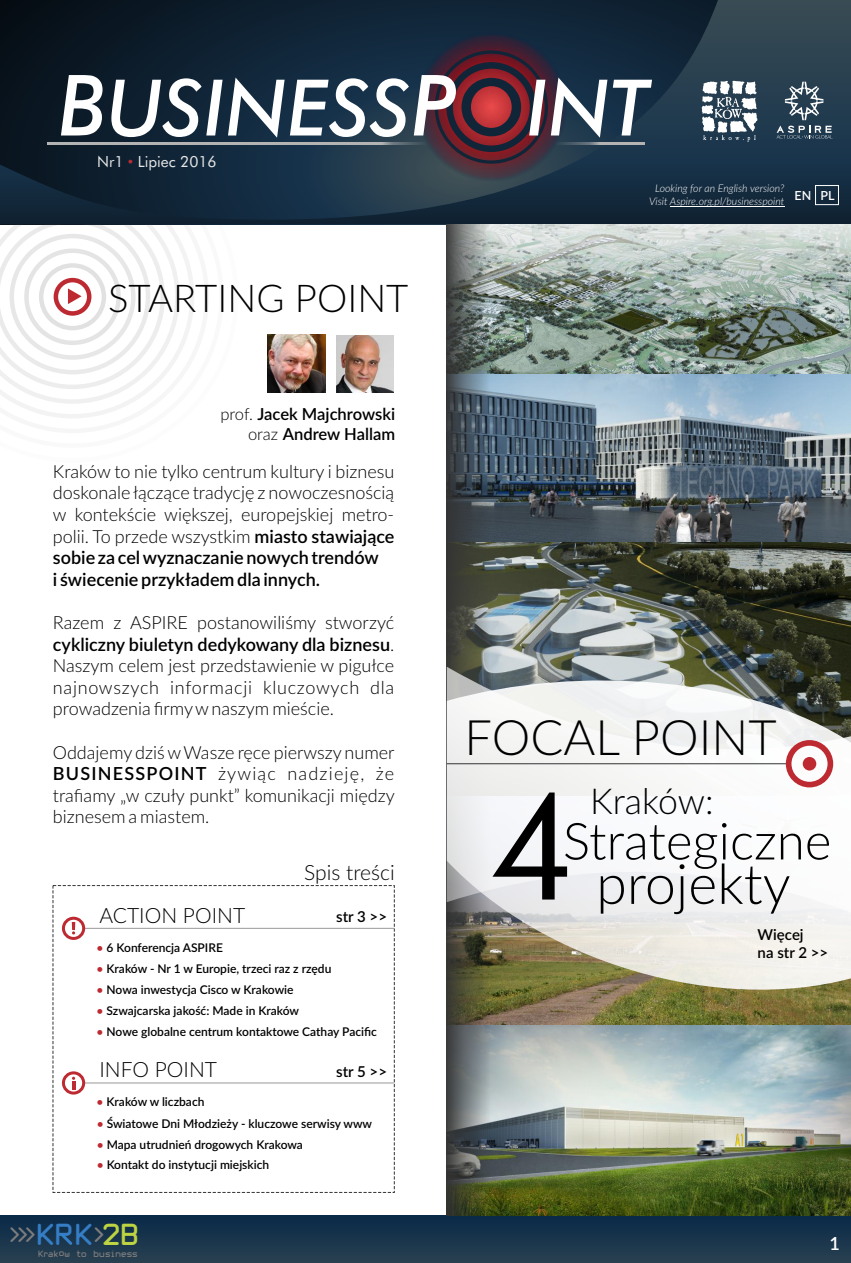
<style>
.page{position:relative;width:851px;height:1263px;background:#fff}
.page>*{position:absolute;margin:0;border:0;box-sizing:border-box;transform-origin:0 0}
.t1{font:148.2px "Futura BT";color:#000}
.t2{font:italic 500 78px "Futura BT";color:#fff}
.t3{font:500 78px "Futura BT";color:#102537}
.t4{font:300 55.5px "Lato";color:#000}
.t5{font:300 51px "Lato";color:#000}
.t6{font:300 48.75px "Lato";color:#000}
.t7{font:300 38.25px "Lato";color:#000}
.t8{font:300 35.7px "Lato";letter-spacing:-.005em;color:#000}
.t9{font:31.95px "White Rabbit";color:#357dc5}
.t10{font:22.05px "White Rabbit";color:#7d7d7d}
.t11{font:300 21px "Lato";color:#000}
.t12{font:300 18px/21.6px "Lato";color:#000;text-align:justify}
.t13{font:600 18px "Lato";color:#fff}
.t14{font:600 16.5px/19.8px "Lato";color:#000;text-align:right}
.t15{font:15.3px "Futura BT";color:#e6e6e6}
.t16{font:600 15px/18px "Lato";color:#000}
.t17{font:600 12.45px "Lato";color:#fff}
.t18{font:600 12px "Lato";color:#000}
.t19{font:italic 300 10.5px/12.6px "Lato";color:#fff;text-align:center}
.t20{font:9.75px "White Rabbit";letter-spacing:-.01em;color:#7d7d7d}
.s1{font-size:84.6px}
.s2{font-family:"Arial";color:#bd2a31}
.s3{font-weight:300}
.s4{font-weight:600}
.s5{color:#bd2a31}
.s6{color:#bdd342}
</style>
<div class="page">
<div style="left:0;top:1215px;width:850px;height:48px;background:linear-gradient(to bottom,#092948,#284050)"></div>
<svg style="left:0;top:0;width:850px;height:224px;background:#162b3c"></svg>
<svg style="left:784px;top:82px;width:39px;height:38px"></svg>
<svg style="left:776px;top:126px;width:56px;height:13px"></svg>
<svg style="left:701px;top:81px;width:56px;height:61px"></svg>
<img style="left:415px;top:31px;width:152px;height:152px;border-radius:50%">
<div style="left:434px;top:50px;width:114px;height:114px;border:3px solid #102537;border-radius:50%"></div>
<img style="left:47px;top:143px;width:597px;height:2px">
<div style="left:446px;top:62px;width:90px;height:90px;border:7px solid #102537;border-radius:50%"></div>
<svg style="left:0;top:224px;width:253px;height:194px"></svg>
<img style="left:267px;top:334px;width:58px;height:59px">
<img style="left:336px;top:335px;width:58px;height:58px">
<div style="left:54px;top:278px;width:37px;height:38px;border:4px solid #bd2a31;border-radius:50%"></div>
<svg style="left:68px;top:288px;width:14px;height:16px"></svg>
<img style="left:491px;top:1014px;width:359px;height:11px">
<img style="left:491px;top:373px;width:359px;height:170px">
<img style="left:491px;top:543px;width:359px;height:121px">
<img style="left:491px;top:224px;width:359px;height:149px">
<img style="left:491px;top:1025px;width:359px;height:190px">
<img style="left:446px;top:224px;width:45px;height:991px">
<svg style="left:446px;top:913px;width:404px;height:101px;background:#ada98f"></svg>
<svg style="left:446px;top:664px;width:404px;height:249px;fill:#f4f5f5"></svg>
<hr style="left:446px;top:763px;width:342px;height:1px;background:#333">
<div style="left:785px;top:740px;width:48px;height:47px;border:6px solid #bd2a31;border-radius:50%"></div>
<div style="left:802px;top:757px;width:14px;height:13px;background:#bd2a31;border-radius:50%"></div>
<hr style="left:84px;top:1083px;width:310px;height:1px;background:#999">
<hr style="left:84px;top:928px;width:310px;height:1px;background:#999">
<div style="left:62px;top:917px;width:23px;height:23px;border:3px solid #bd2a31;border-radius:50%"></div>
<div style="left:62px;top:1071px;width:23px;height:23px;border:3px solid #bd2a31;border-radius:50%"></div>
<svg style="left:72px;top:1077px;width:3px;height:12px"></svg>
<svg style="left:72px;top:922px;width:3px;height:12px"></svg>
<svg style="left:60px;top:1234px;width:12px;height:11px"></svg>
<div style="left:815px;top:185px;width:23px;height:20px;border:1px solid #fff"></div>
<hr style="left:670px;top:206px;width:114px;height:1px;background:#fff">
<h2 class="t2" style="left:58px;top:76px;width:593px"><span class="s1">B</span>USINESS<span class="s1">P</span> INT</h2>
<p class="t15" style="left:97px;top:156px;width:121px">Nr1 <span class="s2">•</span> Lipiec 2016</p>
<h2 class="t3" style="left:457px;top:76px;width:69px">O</h2>
<p class="t19" style="left:649px;top:183px;width:137px">Looking for an English version?<br>Visit Aspire.org.pl/businesspoint</p>
<p class="t17" style="left:794px;top:190px;width:42px">EN PL</p>
<h3 class="t7" style="left:108px;top:281px;width:302px">STARTING POINT</h3>
<p class="t14" style="left:220px;top:405px;width:176px"><span class="s3">prof.</span> Jacek Majchrowski <span class="s3">oraz</span> Andrew Hallam</p>
<p class="t12" style="left:53px;top:461px;width:343px;text-align:left">Kraków to nie tylko centrum kultury i biznesu doskonale łączące tradycję z nowoczesnością w kontekście większej, europejskiej metro&shy;polii. To przede wszystkim <span class="s4">miasto stawiające sobie za cel wyznaczanie nowych trendów<br>i świecenie przykładem dla innych.</span></p>
<p class="t12" style="left:53px;top:613px;width:343px">Razem z ASPIRE postanowiliśmy stworzyć <span class="s4">cykliczny biuletyn dedykowany dla biznesu</span>.<br>Naszym celem jest przedstawienie w pigułce najnowszych informacji kluczowych dla prowadzenia firmywnaszym mieście.</p>
<p class="t12" style="left:53px;top:742px;width:343px">Oddajemy dziś wWasze ręce pierwszy numer <span class="s4">BUSINESSPOINT</span> żywiąc nadzieję, że trafiamy „w czuły punkt” komunikacji między biznesem a miastem.</p>
<p class="t11" style="left:99px;top:906px;width:147px">ACTION POINT</p>
<p class="t18" style="left:97px;top:942px;width:128px"><span class="s5">•</span> 6 Konferencja ASPIRE</p>
<p class="t11" style="left:304px;top:863px;width:92px">Spis treści</p>
<p class="t16" style="left:336px;top:909px;width:52px">str 3 &gt;&gt;</p>
<p class="t18" style="left:97px;top:963px;width:236px"><span class="s5">•</span> Kraków - Nr 1 w Europie, trzeci raz z rzędu</p>
<p class="t18" style="left:97px;top:984px;width:198px"><span class="s5">•</span> Nowa inwestycja Cisco w Krakowie</p>
<p class="t18" style="left:97px;top:1026px;width:282px"><span class="s5">•</span> Nowe globalne centrum kontaktowe Cathay Pacific</p>
<p class="t18" style="left:97px;top:1005px;width:204px"><span class="s5">•</span> Szwajcarska jakość: Made in Kraków</p>
<p class="t11" style="left:99px;top:1060px;width:119px">INFO POINT</p>
<p class="t16" style="left:336px;top:1063px;width:52px">str 5 &gt;&gt;</p>
<p class="t18" style="left:97px;top:1096px;width:109px"><span class="s5">•</span> Kraków w liczbach</p>
<p class="t18" style="left:97px;top:1118px;width:277px"><span class="s5">•</span> Światowe Dni Młodzieży - kluczowe serwisy www</p>
<p class="t18" style="left:97px;top:1139px;width:208px"><span class="s5">•</span> Mapa utrudnień drogowych Krakowa</p>
<p class="t18" style="left:97px;top:1160px;width:174px"><span class="s5">•</span> Kontakt do instytucji miejskich</p>
<h3 class="t9" style="left:36px;top:1223px;width:104px">KPK <span class="s6">2B</span></h3>
<p class="t20" style="left:38px;top:1250px;width:101px">Krakow to business</p>
<p class="t10" style="left:7px;top:1227px;width:30px">&gt;&gt;&gt;</p>
<p class="t10" style="left:92px;top:1227px;width:14px">&gt;</p>
<h3 class="t6" style="left:464px;top:715px;width:313px">FOCAL POINT</h3>
<h1 class="t1" style="left:489px;top:787px;width:89px">4</h1>
<h3 class="t8" style="left:590px;top:786px;width:125px">Kraków:</h3>
<h3 class="t5" style="left:563px;top:818px;width:270px">Strategiczne</h3>
<h3 class="t4" style="left:596px;top:859px;width:196px">projekty</h3>
<p class="t16" style="left:757px;top:927px;width:72px">Więcej<br>na str 2 &gt;&gt;</p>
<p class="t13" style="left:829px;top:1236px;width:12px">1</p>
</div>
